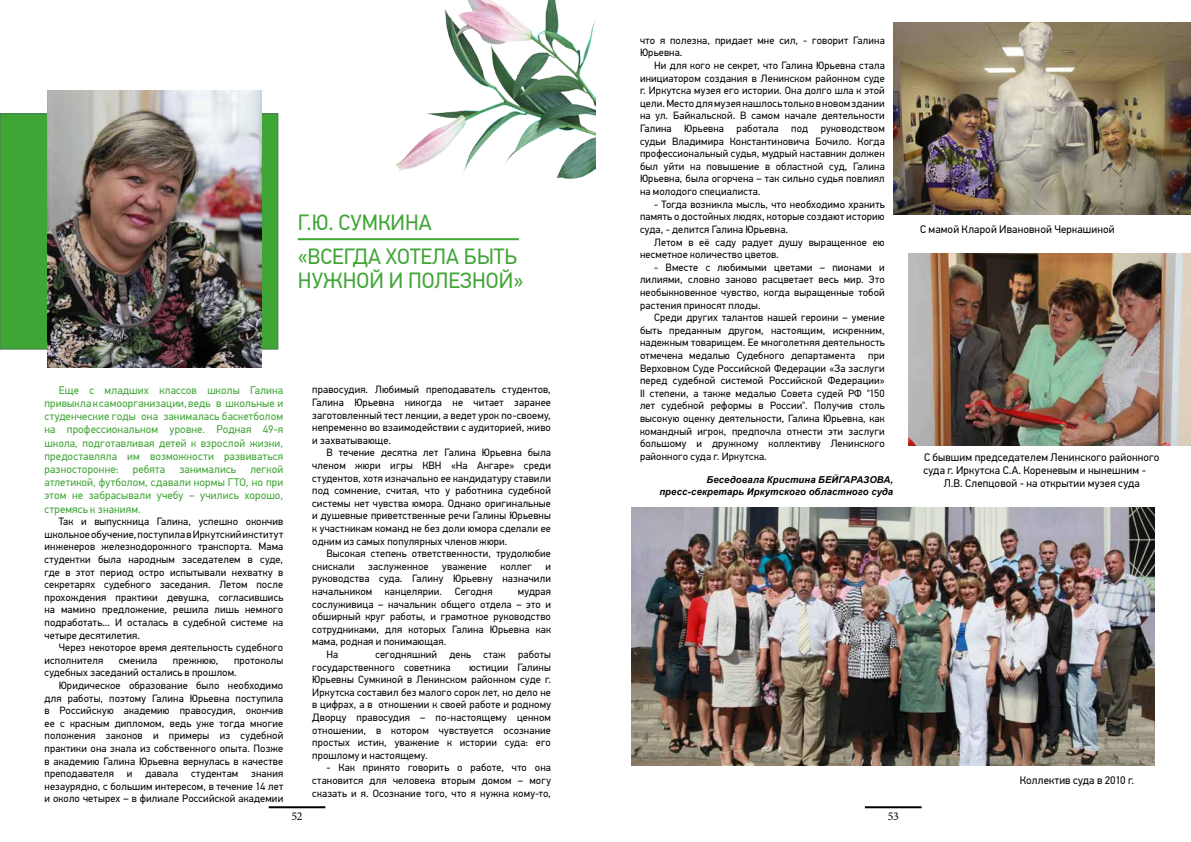
<style>
.page{position:relative;width:1191px;height:842px;background:#fff}
.page>*{position:absolute;margin:0;border:0;box-sizing:border-box;transform-origin:0 0}
.t1{font:22px/34.4px "PF Din Text Pro";color:#3fa535}
.t2{font:12px "Minion Pro";color:#000}
.t3{font:11px/13.2px "PF Din Text Pro";letter-spacing:.015em;color:#3fa535;text-align:justify}
.t4{font:11px "PF Din Text Pro";letter-spacing:.01em;color:#000}
.t5{font:10.5px/12.6px "PF Din Text Pro";letter-spacing:.015em;color:#000;text-align:justify}
.t6{font:italic 700 9.5px/11.4px "Arial";letter-spacing:.01em;color:#000;text-align:right}
</style>
<div class="page">
<hr style="left:269px;top:806px;width:56px;height:2px;background:#000">
<hr style="left:865px;top:806px;width:56px;height:2px;background:#000">
<div style="left:0;top:114px;width:278px;height:235px;background:#3fa535"></div>
<img style="left:48px;top:90px;width:214px;height:278px">
<hr style="left:298px;top:238px;width:221px;height:2px;background:#3fa535">
<img style="left:396px;top:0;width:199px;height:179px">
<img style="left:908px;top:254px;width:283px;height:192px">
<img style="left:893px;top:23px;width:298px;height:192px">
<img style="left:631px;top:507px;width:524px;height:258px">
<p class="t3" style="left:45px;top:383px;width:240px;text-indent:14px">Еще с младших классов школы Галина привыкла к самоорганизации, ведь в школьные и студенческие годы она занималась баскетболом на профессиональном уровне. Родная 49-я школа, подготавливая детей к взрослой жизни, предоставляла им возможности развиваться разносторонне:</p>
<p class="t3" style="left:133px;top:463px;width:34px">ребята</p>
<p class="t3" style="left:179px;top:463px;width:58px">занимались</p>
<p class="t3" style="left:45px;top:463px;width:240px;text-indent:206px">легкой атлетикой, футболом, сдавали нормы ГТО, но при этом не забрасывали учебу – учились хорошо, стремясь к знаниям.</p>
<p class="t5" style="left:45px;top:515px;width:240px;text-indent:14px">Так и выпускница Галина, успешно окончив школьное обучение, поступила в Иркутский институт инженеров железнодорожного транспорта. Мама студентки была народным заседателем в суде, где в этот период остро испытывали нехватку в секретарях судебного заседания. Летом после прохождения практики девушка, согласившись на мамино предложение, решила лишь немного подработать... И осталась в судебной системе на четыре десятилетия.</p>
<p class="t5" style="left:45px;top:641px;width:240px;text-indent:14px">Через некоторое время деятельность судебного исполнителя</p>
<p class="t5" style="left:119px;top:654px;width:40px">сменила</p>
<p class="t5" style="left:173px;top:654px;width:47px">прежнюю,</p>
<p class="t5" style="left:45px;top:654px;width:240px;text-indent:190px">протоколы судебных заседаний остались в прошлом.</p>
<p class="t5" style="left:45px;top:679px;width:240px;text-indent:14px">Юридическое образование было необходимо для работы, поэтому Галина Юрьевна поступила в Российскую академию правосудия, окончив ее с красным дипломом, ведь уже тогда многие положения законов и примеры из судебной практики она знала из собственного опыта. Позже в академию Галина Юрьевна вернулась в качестве преподавателя и давала студентам знания незаурядно, с большим интересом, в течение 14 лет и около четырех – в филиале Российской академии</p>
<h1 class="t1" style="left:298px;top:205px;width:220px">Г.Ю. СУМКИНА «ВСЕГДА ХОТЕЛА БЫТЬ</h1>
<h1 class="t1" style="left:298px;top:263px;width:227px">НУЖНОЙ И ПОЛЕЗНОЙ»</h1>
<p class="t5" style="left:312px;top:384px;width:240px">правосудия. Любимый преподаватель студентов, Галина Юрьевна никогда не читает заранее заготовленный тест лекции, а ведет урок по-своему, непременно во взаимодействии с аудиторией, живо и захватывающе.</p>
<p class="t5" style="left:312px;top:447px;width:240px;text-indent:14px">В течение десятка лет Галина Юрьевна была членом жюри игры КВН «На Ангаре» среди студентов, хотя изначально ее кандидатуру ставили под сомнение, считая, что у работника судебной системы нет чувства юмора. Однако оригинальные и душевные приветственные речи Галины Юрьевны к участникам команд не без доли юмора сделали ее одним из самых популярных членов жюри.</p>
<p class="t5" style="left:312px;top:547px;width:240px;text-indent:14px">Высокая степень ответственности, трудолюбие снискали</p>
<p class="t5" style="left:368px;top:560px;width:62px">заслуженное</p>
<p class="t5" style="left:442px;top:560px;width:46px">уважение</p>
<p class="t5" style="left:500px;top:560px;width:33px">коллег</p>
<p class="t5" style="left:312px;top:560px;width:240px;text-indent:233px">и руководства суда. Галину Юрьевну назначили начальником канцелярии. Сегодня</p>
<p class="t5" style="left:518px;top:585px;width:35px">мудрая</p>
<p class="t5" style="left:312px;top:598px;width:240px">сослуживица – начальник общего отдела – это и</p>
<p class="t5" style="left:312px;top:610px;width:240px">обширный круг работы, и грамотное руководство</p>
<p class="t5" style="left:312px;top:623px;width:240px">сотрудниками, для которых Галина Юрьевна как</p>
<p class="t5" style="left:312px;top:636px;width:135px">мама, родная и понимающая.</p>
<p class="t5" style="left:326px;top:648px;width:13px">На</p>
<p class="t5" style="left:312px;top:648px;width:240px;text-indent:63px">сегодняшний день стаж работы государственного советника</p>
<p class="t5" style="left:312px;top:661px;width:240px;text-indent:157px">юстиции Галины Юрьевны Сумкиной в Ленинском районном суде г.<br>Иркутска составил без малого сорок лет, но дело не в цифрах, а в отношении к своей работе и родному Дворцу правосудия – по-настоящему ценном отношении, в котором чувствуется осознание простых истин, уважение к истории суда: его прошлому и настоящему.</p>
<p class="t5" style="left:312px;top:762px;width:240px;text-indent:14px">- Как принято говорить о работе, что она становится для человека вторым домом – могу сказать и я. Осознание того, что я нужна кому-то,</p>
<p class="t5" style="left:640px;top:34px;width:246px">что я полезна, придает мне сил, - говорит Галина<br>Юрьевна.</p>
<p class="t5" style="left:640px;top:59px;width:246px;text-indent:14px">Ни для кого не секрет, что Галина Юрьевна стала инициатором создания в Ленинском районном суде г. Иркутска музея его истории. Она долго шла к этой цели. Место для музея нашлось только в новом здании на ул. Байкальской. В самом начале деятельности Галина Юрьевна работала под руководством судьи Владимира Константиновича Бочило. Когда профессиональный судья, мудрый наставник должен был уйти на повышение в областной суд, Галина Юрьевна, была огорчена – так сильно судья повлиял на молодого специалиста.</p>
<p class="t5" style="left:640px;top:198px;width:246px;text-indent:14px">- Тогда возникла мысль, что необходимо хранить память о достойных людях, которые создают историю суда, - делится Галина Юрьевна.</p>
<p class="t5" style="left:640px;top:236px;width:246px;text-indent:14px">Летом в её саду радует душу выращенное ею несметное количество цветов.</p>
<p class="t5" style="left:640px;top:261px;width:246px;text-indent:14px">- Вместе с любимыми цветами – пионами и лилиями, словно заново расцветает весь мир. Это необыкновенное чувство, когда выращенные тобой растения приносят плоды.</p>
<p class="t5" style="left:640px;top:311px;width:246px;text-indent:14px">Среди других талантов нашей героини – умение быть преданным другом, настоящим, искренним, надежным товарищем. Ее многолетняя деятельность отмечена медалью Судебного департамента при Верховном Суде Российской Федерации «За заслуги перед судебной системой Российской Федерации» II степени, а также медалью Совета судей РФ "150 лет судебной реформы в России". Получив столь высокую оценку деятельности, Галина Юрьевна, как командный игрок, предпочла отнести эти заслуги большому и дружному коллективу Ленинского районного суда г. Иркутска.</p>
<p class="t6" style="left:659px;top:474px;width:235px">Беседовала Кристина БЕЙГАРАЗОВА, пресс-секретарь Иркутского областного суда</p>
<p class="t2" style="left:291px;top:808px;width:13px">52</p>
<p class="t2" style="left:887px;top:808px;width:13px">53</p>
<p class="t4" style="left:920px;top:222px;width:196px">С мамой Кларой Ивановной Черкашиной</p>
<p class="t4" style="left:924px;top:451px;width:237px">С бывшим председателем Ленинского районного</p>
<p class="t4" style="left:923px;top:464px;width:224px">суда г. Иркутска С.А. Кореневым и нынешним -</p>
<p class="t4" style="left:944px;top:477px;width:197px">Л.В. Слепцовой - на открытии музея суда</p>
<p class="t4" style="left:1019px;top:774px;width:116px">Коллектив суда в 2010 г.</p>
</div>
